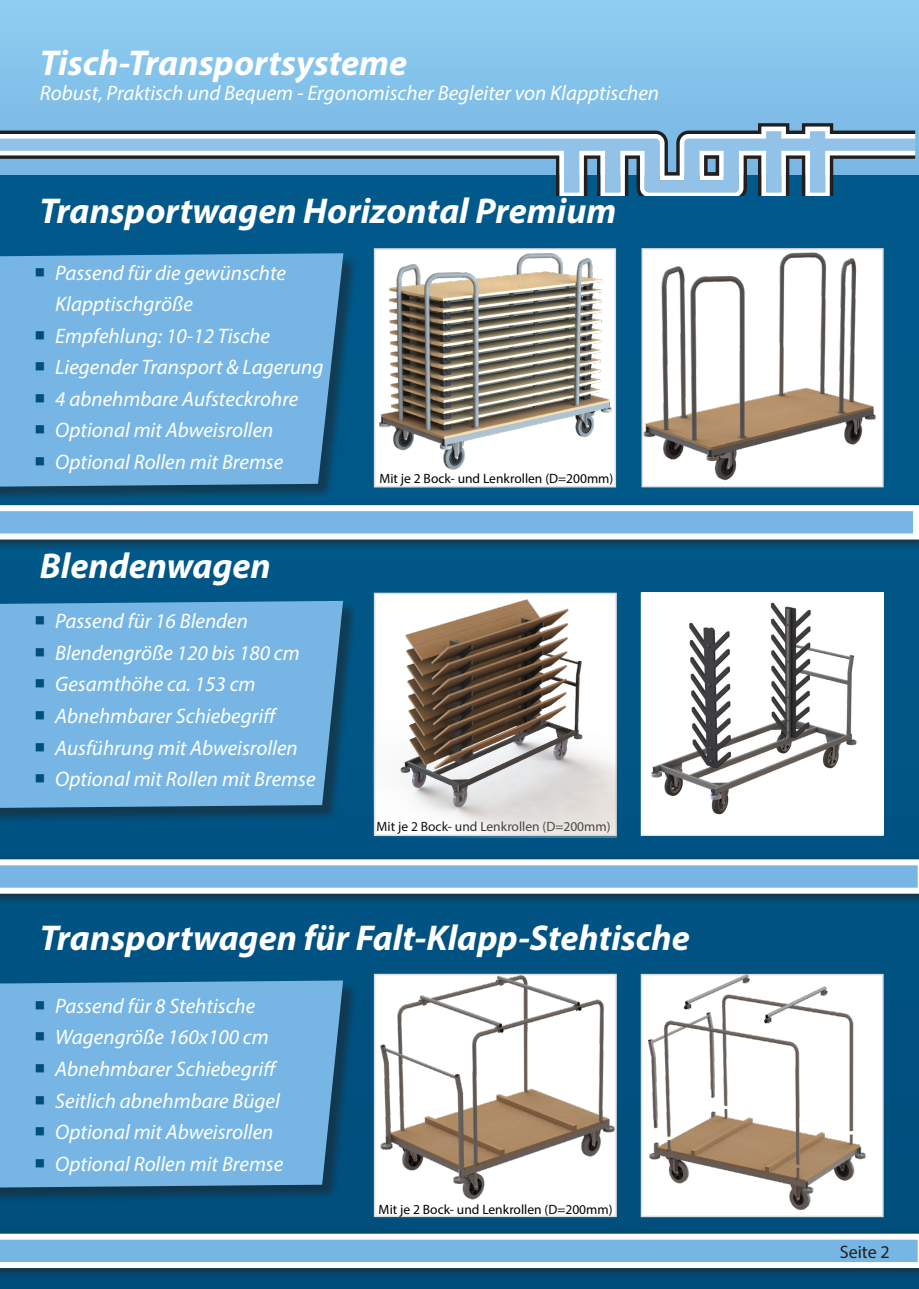
<style>
.page{position:relative;width:919px;height:1289px;background:#fff}
.page>*{position:absolute;margin:0;border:0;box-sizing:border-box;transform-origin:0 0}
.t1{font:italic 700 36px "Myriad Pro";color:#fff}
.t2{font:italic 21px/31.5px "Myriad Pro";color:#fff}
.t3{font:18px "Myriad Pro";color:#231f20}
.t4{font:13.5px "Myriad Pro";color:#000}
</style>
<div class="page">
<div style="left:0;top:84px;width:918px;height:1204px;background:#005685"></div>
<div style="left:0;top:0;width:918px;height:174px;background:#87c5ec"></div>
<div style="left:0;top:499px;width:918px;height:52px;background:#231f20;opacity:.75"></div>
<svg style="left:0;top:505px;width:918px;height:34px;background:#a4ceec"></svg>
<svg style="left:758px;top:123px;width:76px;height:4px"></svg>
<svg style="left:0;top:127px;width:915px;height:69px"></svg>
<div style="left:0;top:853px;width:918px;height:52px;background:#231f20;opacity:.75"></div>
<svg style="left:0;top:859px;width:918px;height:34px;background:#a3cdeb"></svg>
<div style="left:0;top:1228px;width:918px;height:51px;background:#231f20;opacity:.75"></div>
<svg style="left:0;top:1233px;width:918px;height:34px;background:#a0cbea"></svg>
<img style="left:374px;top:592px;width:242px;height:245px">
<img style="left:641px;top:592px;width:242px;height:242px">
<div style="left:374px;top:248px;width:242px;height:239px;background:#fff;border:2px solid #dcdddf"></div>
<img style="left:374px;top:973px;width:242px;height:244px">
<img style="left:640px;top:973px;width:240px;height:244px">
<img style="left:375px;top:248px;width:242px;height:231px">
<img style="left:641px;top:248px;width:242px;height:238px">
<div style="left:0;top:254px;width:358px;height:249px;background:#231f20;opacity:.5"></div>
<svg style="left:0;top:253px;width:356px;height:234px;background:#6dadda"></svg>
<div style="left:0;top:602px;width:358px;height:222px;background:#231f20;opacity:.5"></div>
<svg style="left:0;top:600px;width:356px;height:208px;background:#6dadda"></svg>
<div style="left:0;top:981px;width:358px;height:223px;background:#231f20;opacity:.5"></div>
<svg style="left:0;top:980px;width:356px;height:207px;background:#6eadda"></svg>
<svg style="left:36px;top:268px;width:8px;height:8px"></svg>
<svg style="left:36px;top:331px;width:8px;height:8px"></svg>
<svg style="left:36px;top:362px;width:8px;height:9px"></svg>
<svg style="left:36px;top:394px;width:8px;height:8px"></svg>
<svg style="left:36px;top:425px;width:8px;height:9px"></svg>
<svg style="left:36px;top:457px;width:8px;height:8px"></svg>
<svg style="left:36px;top:616px;width:8px;height:9px"></svg>
<svg style="left:36px;top:648px;width:8px;height:8px"></svg>
<svg style="left:36px;top:679px;width:8px;height:9px"></svg>
<svg style="left:36px;top:711px;width:8px;height:8px"></svg>
<svg style="left:36px;top:742px;width:8px;height:9px"></svg>
<svg style="left:36px;top:774px;width:8px;height:8px"></svg>
<svg style="left:36px;top:1001px;width:8px;height:8px"></svg>
<svg style="left:36px;top:1032px;width:8px;height:8px"></svg>
<svg style="left:36px;top:1064px;width:8px;height:8px"></svg>
<svg style="left:36px;top:1095px;width:8px;height:8px"></svg>
<svg style="left:36px;top:1127px;width:8px;height:8px"></svg>
<svg style="left:36px;top:1158px;width:8px;height:8px"></svg>
<h1 class="t1" style="left:40px;top:39px;width:369px">Tisch-Transportsysteme</h1>
<p class="t2" style="left:40px;top:77px;width:620px">Robust, Praktisch und Bequem - Ergonomischer Begleiter von Klapptischen</p>
<h1 class="t1" style="left:39px;top:187px;width:578px">Transportwagen Horizontal Premium</h1>
<p class="t2" style="left:55px;top:256px;width:269px">Passend für die gewünschte<br>Klapptischgröße<br>Empfehlung: 10-12 Tische<br>Liegender Transport &amp; Lagerung<br>4 abnehmbare Aufsteckrohre<br>Optional mit Abweisrollen<br>Optional Rollen mit Bremse</p>
<h1 class="t1" style="left:40px;top:543px;width:232px">Blendenwagen</h1>
<p class="t2" style="left:55px;top:605px;width:262px">Passend für 16 Blenden<br>Blendengröße 120 bis 180 cm<br>Gesamthöhe ca. 153 cm<br>Abnehmbarer Schiebegriff<br>Ausführung mit Abweisrollen<br>Optional mit Rollen mit Bremse</p>
<p class="t4" style="left:379px;top:470px;width:235px">Mit je 2 Bock- und Lenkrollen (D=200mm)</p>
<p class="t4" style="left:376px;top:818px;width:235px">Mit je 2 Bock- und Lenkrollen (D=200mm)</p>
<h1 class="t1" style="left:40px;top:914px;width:651px">Transportwagen für Falt-Klapp-Stehtische</h1>
<p class="t2" style="left:55px;top:989px;width:229px">Passend für 8 Stehtische<br>Wagengröße 160x100 cm<br>Abnehmbarer Schiebegriff<br>Seitlich abnehmbare Bügel<br>Optional mit Abweisrollen<br>Optional Rollen mit Bremse</p>
<p class="t4" style="left:378px;top:1201px;width:235px">Mit je 2 Bock- und Lenkrollen (D=200mm)</p>
<p class="t3" style="left:839px;top:1240px;width:52px">Seite 2</p>
</div>
